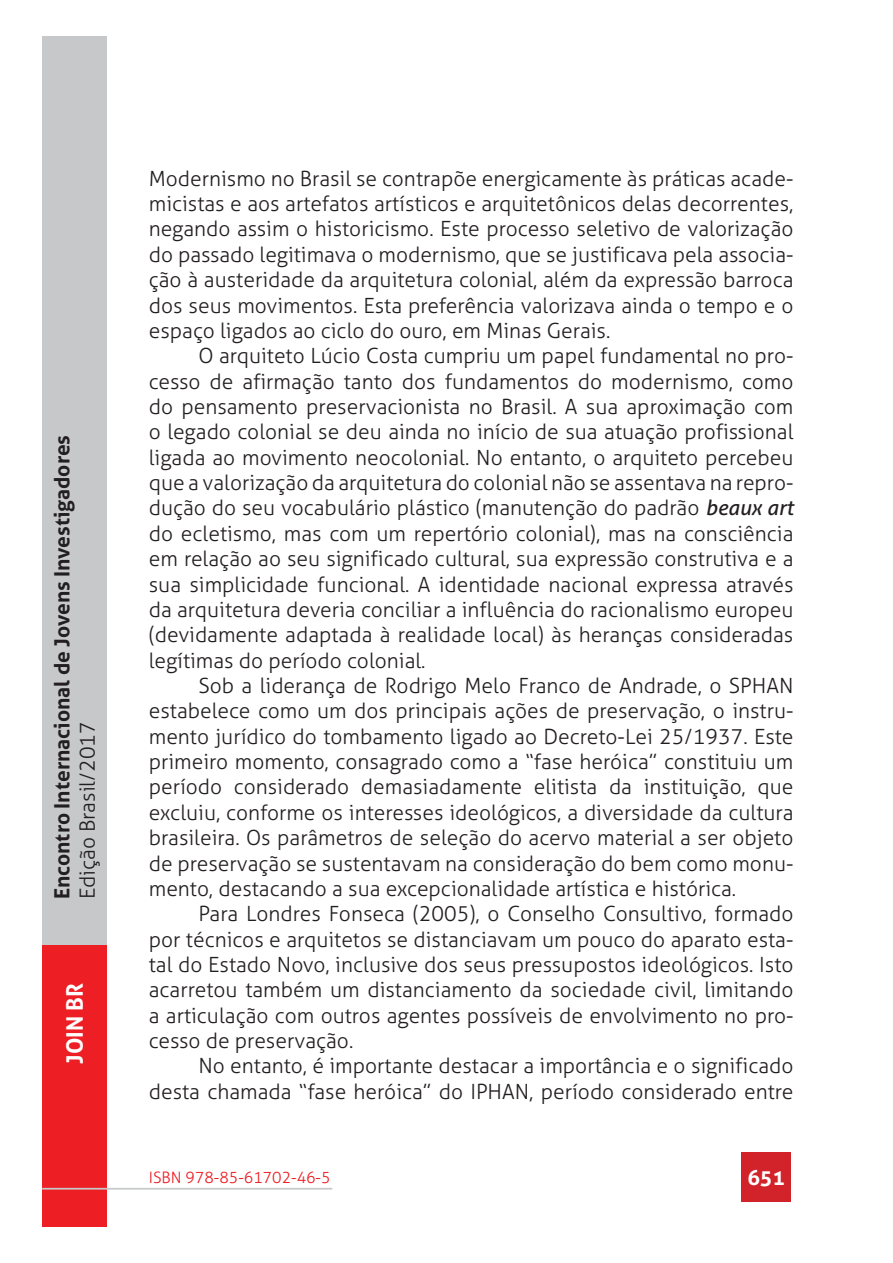
<style>
.page{position:relative;width:893px;height:1263px;background:#fff}
.page>*{position:absolute;margin:0;border:0;box-sizing:border-box;transform-origin:0 0}
.t1{font:700 22.8px "Aller";color:#fff}
.t2{font:300 21px/25.3px "Aller";color:#231f20;text-align:justify}
.t3{font:700 21px "Aller";color:#231f20}
.t4{font:700 21px "Aller";color:#fff}
.t5{font:300 15.75px "Aller";color:#ed1e24}
.s1{font-weight:400;font-style:italic}
</style>
<div class="page">
<div style="left:42px;top:780px;width:65px;height:446px;background:#ed1e24"></div>
<div style="left:42px;top:36px;width:65px;height:909px;background:#c6c8ca"></div>
<div style="left:741px;top:1152px;width:50px;height:50px;background:#d2232a"></div>
<hr style="left:42px;top:1188px;width:290px;height:2px;background:#c6c8ca">
<p class="t3" style="left:50px;top:899px;width:466px;rotate:-90deg">Encontro Internacional de Jovens Investigadores</p>
<p class="t2" style="left:75px;top:899px;width:179px;rotate:-90deg">Edição Brasil/2017</p>
<p class="t1" style="left:61px;top:1064px;width:82px;rotate:-90deg">JOIN BR</p>
<p class="t2" style="left:149px;top:166px;width:646px">Modernismo no Brasil se contrapõe energicamente às práticas acade&shy;micistas e aos artefatos artísticos e arquitetônicos delas decorrentes, negando assim o historicismo. Este processo seletivo de valorização do passado legitimava o modernismo, que se justificava pela associa&shy;ção à austeridade da arquitetura colonial, além da expressão barroca dos seus movimentos. Esta preferência valorizava ainda o tempo e o espaço ligados ao ciclo do ouro, em Minas Gerais.</p>
<p class="t2" style="left:149px;top:343px;width:646px;text-indent:50px">O arquiteto Lúcio Costa cumpriu um papel fundamental no pro&shy;cesso de afirmação tanto dos fundamentos do modernismo, como do pensamento preservacionista no Brasil. A sua aproximação com o legado colonial se deu ainda no início de sua atuação profissional ligada ao movimento neocolonial. No entanto, o arquiteto percebeu que a valorização da arquitetura do colonial não se assentava na repro&shy;dução do seu vocabulário plástico (manutenção do padrão <span class="s1">beaux art </span>do ecletismo, mas com um repertório colonial), mas na consciência em relação ao seu significado cultural, sua expressão construtiva e a sua simplicidade funcional. A identidade nacional expressa através da arquitetura deveria conciliar a influência do racionalismo europeu (devidamente adaptada à realidade local) às heranças consideradas legítimas do período colonial.</p>
<p class="t2" style="left:149px;top:673px;width:646px;text-indent:50px">Sob a liderança de Rodrigo Melo Franco de Andrade, o SPHAN estabelece como um dos principais ações de preservação, o instru&shy;mento jurídico do tombamento ligado ao Decreto-Lei 25/1937. Este primeiro momento, consagrado como a “fase heróica” constituiu um período considerado demasiadamente elitista da instituição, que excluiu, conforme os interesses ideológicos, a diversidade da cultura brasileira. Os parâmetros de seleção do acervo material a ser objeto de preservação se sustentavam na consideração do bem como monu&shy;mento, destacando a sua excepcionalidade artística e histórica.</p>
<p class="t2" style="left:149px;top:901px;width:646px;text-indent:50px">Para Londres Fonseca (2005), o Conselho Consultivo, formado por técnicos e arquitetos se distanciavam um pouco do aparato esta&shy;tal do Estado Novo, inclusive dos seus pressupostos ideológicos. Isto acarretou também um distanciamento da sociedade civil, limitando a articulação com outros agentes possíveis de envolvimento no pro&shy;cesso de preservação.</p>
<p class="t2" style="left:149px;top:1054px;width:646px;text-align:right">No entanto, é importante destacar a importância e o significado desta chamada “fase heróica” do IPHAN, período considerado entre</p>
<p class="t5" style="left:149px;top:1168px;width:183px">ISBN 978-85-61702-46-5</p>
<p class="t4" style="left:747px;top:1165px;width:39px">651</p>
</div>
